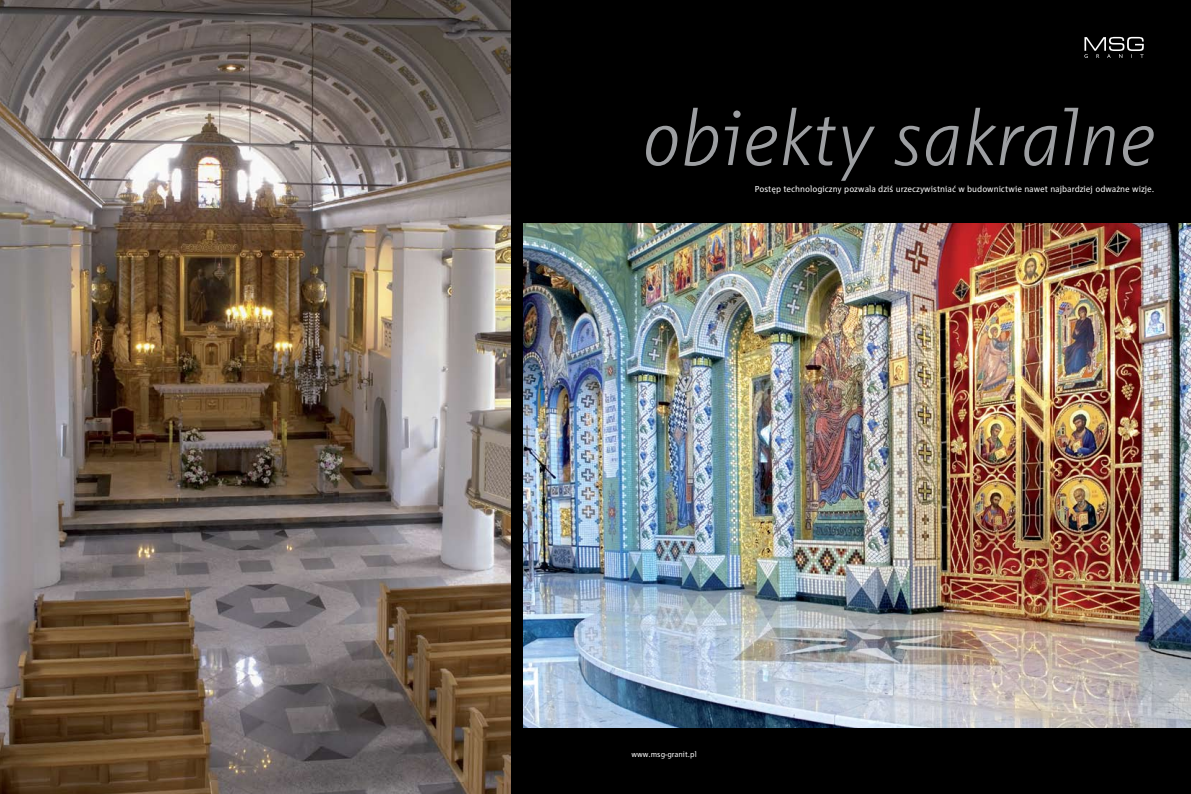
<style>
.page{position:relative;width:1191px;height:794px;background:#000}
.page>*{position:absolute;margin:0;border:0;box-sizing:border-box;transform-origin:0 0}
.t1{font:italic 300 80.7px "RWE Corp HCEOP";color:#9d9fa2}
.t2{font:9px "RWE Corp CEOP";color:#fff}
.t3{font:8px "RWE Corp CEOP";color:#fff}
</style>
<div class="page">
<img style="left:0;top:0;width:510px;height:794px">
<img style="left:524px;top:223px;width:667px;height:504px">
<svg style="left:1084px;top:37px;width:59px;height:21px"></svg>
<h1 class="t1" style="left:642px;top:94px;width:515px">obiekty sakralne</h1>
<p class="t2" style="left:755px;top:184px;width:401px">Postęp technologiczny pozwala dziś urzeczywistniać w budownictwie nawet najbardziej odważne wizje.</p>
<p class="t3" style="left:631px;top:750px;width:67px">www.msg-granit.pl</p>
</div>
